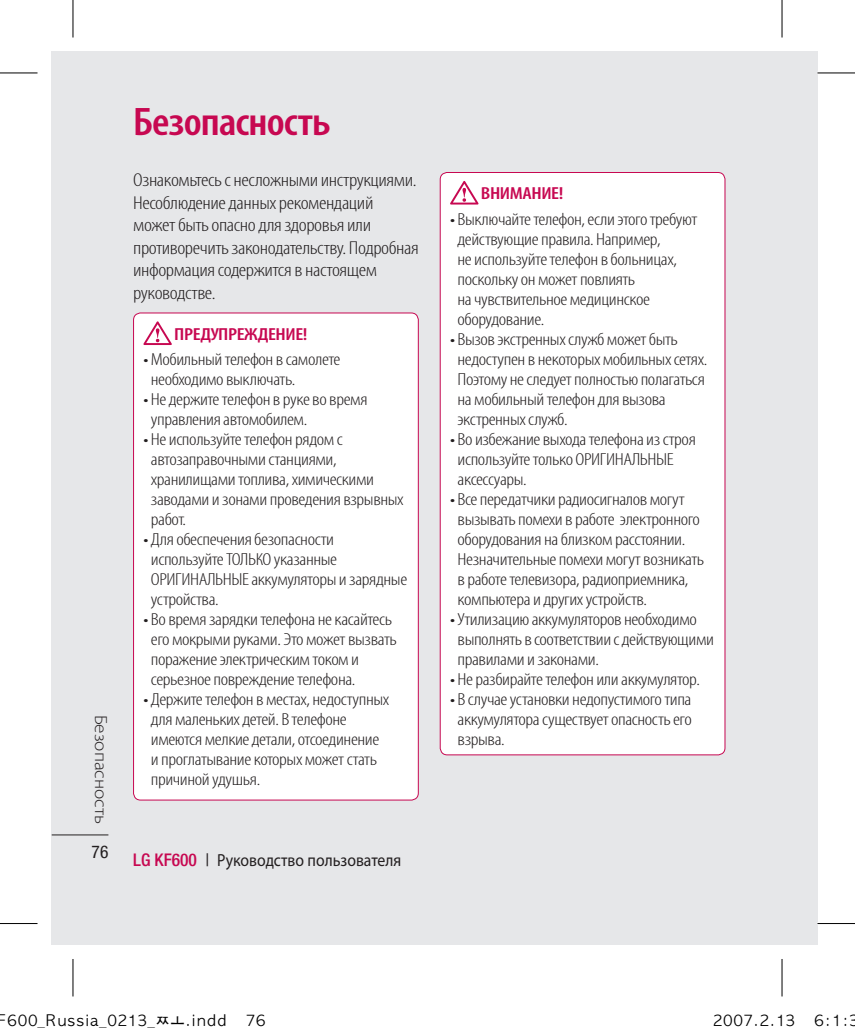
<style>
.page{position:relative;width:855px;height:1034px;background:#fff}
.page>*{position:absolute;margin:0;border:0;box-sizing:border-box;transform-origin:0 0}
.t1{font:600 condensed 40px "Myriad Pro";letter-spacing:-.02em;color:#c70851;scale:1.1 1}
.t2{font:300 condensed 18.75px/22.5px "Myriad Pro";letter-spacing:-.02em;color:#231f20;scale:1.2 1}
.t3{font:300 condensed 17.5px/20px "Myriad Pro";letter-spacing:-.02em;color:#231f20;scale:1.2 1}
.t4{font:17.5px "Myriad Pro";color:#231f20;scale:.9 1}
.t5{font:600 condensed 17.5px "Myriad Pro";letter-spacing:-.02em;color:#c70851;scale:1.2 1}
.t6{font:300 17.5px "Myriad Pro";color:#231f20;scale:1.1 1}
.t7{font:condensed 17.5px "Helvetica Neue LT Pro";color:#231f20}
.t8{font:15px "Apple Gothic";color:#000}
.s1{font-family:"Helvetica Neue LT Pro";font-weight:500;font-stretch:condensed;color:#c70851}
.s2{font-family:"Helvetica Neue LT Pro";font-stretch:condensed}
</style>
<div class="page">
<div style="left:52px;top:52px;width:730px;height:893px;background:#e6e7e9"></div>
<hr style="left:52px;top:834px;width:56px;height:1px;background:#231f20">
<div style="left:782px;top:52px;width:35px;height:893px;background:#e6e7e9"></div>
<div style="left:133px;top:313px;width:285px;height:487px;background:#fff;border-radius:7px"></div>
<svg style="left:143px;top:321px;width:29px;height:24px"></svg>
<div style="left:133px;top:313px;width:285px;height:487px;border:1px solid #c70851;border-radius:7px"></div>
<div style="left:440px;top:172px;width:285px;height:583px;background:#fff;border-radius:7px"></div>
<svg style="left:450px;top:181px;width:28px;height:23px"></svg>
<div style="left:440px;top:172px;width:285px;height:583px;border:1px solid #c70851;border-radius:7px"></div>
<hr style="left:0;top:73px;width:38px;height:1px;background:#000">
<hr style="left:817px;top:73px;width:38px;height:1px;background:#000">
<hr style="left:0;top:923px;width:38px;height:1px;background:#000">
<hr style="left:817px;top:923px;width:38px;height:1px;background:#000">
<hr style="left:73px;top:0;width:1px;height:38px;background:#000">
<hr style="left:73px;top:959px;width:1px;height:37px;background:#000">
<hr style="left:781px;top:0;width:1px;height:38px;background:#000">
<hr style="left:781px;top:959px;width:1px;height:37px;background:#000">
<p class="t6" style="left:112px;top:714px;width:101px;rotate:90deg">Безопасность</p>
<p class="t7" style="left:92px;top:842px;width:9px">76</p>
<h1 class="t1" style="left:133px;top:97px;width:181px">Безопасность</h1>
<p class="t2" style="left:133px;top:169px;width:239px">Ознакомьтесь с несложными инструкциями.<br>Несоблюдение данных рекомендаций может быть опасно для здоровья или противоречить законодательству. Подробная информация содержится в настоящем руководстве.</p>
<p class="t5" style="left:174px;top:323px;width:113px">ПРЕДУПРЕЖДЕНИЕ!</p>
<p class="t3" style="left:151px;top:349px;width:159px;text-indent:-7px">• Мобильный телефон в самолете необходимо выключать.</p>
<p class="t3" style="left:151px;top:389px;width:182px;text-indent:-7px">• Не держите телефон в руке во время управления автомобилем.</p>
<p class="t3" style="left:151px;top:429px;width:212px;text-indent:-7px">• Не используйте телефон рядом с автозаправочными станциями, хранилищами топлива, химическими заводами и зонами проведения взрывных работ.</p>
<p class="t3" style="left:151px;top:529px;width:215px;text-indent:-7px">• Для обеспечения безопасности используйте ТОЛЬКО указанные<br>ОРИГИНАЛЬНЫЕ аккумуляторы и зарядные устройства.</p>
<p class="t3" style="left:151px;top:609px;width:206px;text-indent:-7px">• Во время зарядки телефона не касайтесь его мокрыми руками. Это может вызвать поражение электрическим током и серьезное повреждение телефона.</p>
<p class="t3" style="left:151px;top:689px;width:200px;text-indent:-7px">• Держите телефон в местах, недоступных для маленьких детей. В телефоне имеются мелкие детали, отсоединение и проглатывание которых может стать причиной удушья.</p>
<p class="t4" style="left:133px;top:849px;width:299px"><span class="s1">LG KF600</span> <span class="s2">|</span> Руководство пользователя</p>
<p class="t5" style="left:481px;top:183px;width:70px">ВНИМАНИЕ!</p>
<p class="t3" style="left:457px;top:209px;width:201px;text-indent:-7px">• Выключайте телефон, если этого требуют действующие правила. Например,<br>не используйте телефон в больницах, поскольку он может повлиять<br>на чувствительное медицинское оборудование.</p>
<p class="t3" style="left:457px;top:329px;width:209px;text-indent:-7px">• Вызов экстренных служб может быть недоступен в некоторых мобильных сетях.<br>Поэтому не следует полностью полагаться на мобильный телефон для вызова экстренных служб.</p>
<p class="t3" style="left:457px;top:429px;width:200px;text-indent:-7px">• Во избежание выхода телефона из строя используйте только ОРИГИНАЛЬНЫЕ аксессуары.</p>
<p class="t3" style="left:457px;top:489px;width:207px;text-indent:-7px">• Все передатчики радиосигналов могут вызывать помехи в работе электронного оборудования на близком расстоянии.<br>Незначительные помехи могут возникать в работе телевизора, радиоприемника, компьютера и других устройств.</p>
<p class="t3" style="left:457px;top:609px;width:215px;text-indent:-7px">• Утилизацию аккумуляторов необходимо выполнять в соответствии с действующими правилами и законами.</p>
<p class="t3" style="left:450px;top:669px;width:210px">• Не разбирайте телефон или аккумулятор.</p>
<p class="t3" style="left:457px;top:689px;width:197px;text-align:justify;text-indent:-7px">• В случае установки недопустимого типа аккумулятора существует опасность его взрыва.</p>
<p class="t8" style="left:-3px;top:1013px;width:270px">F600_Russia_0213_쪼.indd 76</p>
<p class="t8" style="left:712px;top:1013px;width:149px">2007.2.13 6:1:3</p>
</div>
